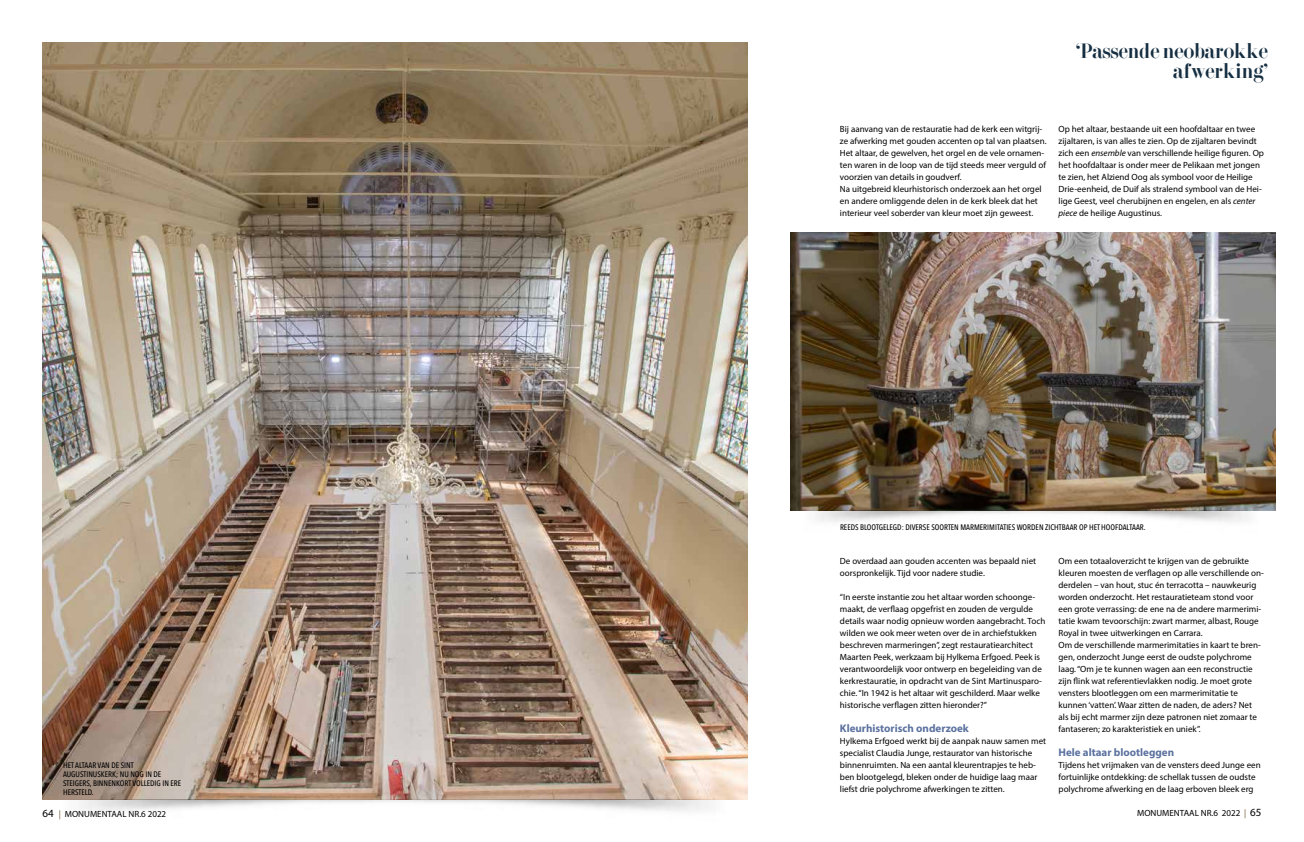
<style>
.page{position:relative;width:1304px;height:842px;background:#fff}
.page>*{position:absolute;margin:0;border:0;box-sizing:border-box;transform-origin:0 0}
.t1{font:20px/20px "Adonis";color:#152e41;text-align:right}
.t2{font:700 11px "Myriad Pro";color:#5c729f}
.t3{font:9px/12px "Myriad Pro";color:#000}
.t4{font:500 8px/9px "Avenir Next Condensed";color:#000}
.s1{font-style:italic}
.s2{font-size:11px}
.s3{color:#6e5a2e}
</style>
<div class="page">
<img style="left:43px;top:43px;width:704px;height:768px">
<img style="left:791px;top:232px;width:484px;height:278px">
<img style="left:791px;top:510px;width:482px;height:12px">
<h1 class="t1" style="left:1075px;top:41px;width:193px">‘Passende neobarokke afwerking’</h1>
<p class="t3" style="left:840px;top:123px;width:208px">Bij aanvang van de restauratie had de kerk een witgrij&shy;ze afwerking met gouden accenten op tal van plaatsen.<br>Het altaar, de gewelven, het orgel en de vele ornamen&shy;ten waren in de loop van de tijd steeds meer verguld of voorzien van details in goudverf.<br>Na uitgebreid kleurhistorisch onderzoek aan het orgel en andere omliggende delen in de kerk bleek dat het interieur veel soberder van kleur moet zijn geweest.</p>
<p class="t3" style="left:1059px;top:123px;width:207px">Op het altaar, bestaande uit een hoofdaltaar en twee zijaltaren, is van alles te zien. Op de zijaltaren bevindt zich een <span class="s1">ensemble</span> van verschillende heilige figuren. Op het hoofdaltaar is onder meer de Pelikaan met jongen te zien, het Alziend Oog als symbool voor de Heilige Drie-eenheid, de Duif als stralend symbool van de Hei&shy;lige Geest, veel cherubijnen en engelen, en als <span class="s1">center piece</span> de heilige Augustinus.</p>
<p class="t4" style="left:63px;top:760px;width:120px">HET ALTAAR VAN DE SINT<br>AUGUSTINUSKERK; NU NOG IN DE<br>STEIGERS, BINNENKORT VOLLEDIG IN ERE<br>HERSTELD.</p>
<p class="t4" style="left:840px;top:522px;width:307px">REEDS BLOOTGELEGD: DIVERSE SOORTEN MARMERIMITATIES WORDEN ZICHTBAAR OP HET HOOFDALTAAR.</p>
<p class="t3" style="left:840px;top:555px;width:198px">De overdaad aan gouden accenten was bepaald niet oorspronkelijk. Tijd voor nadere studie.</p>
<p class="t3" style="left:840px;top:591px;width:207px">“In eerste instantie zou het altaar worden schoonge&shy;maakt, de verflaag opgefrist en zouden de vergulde details waar nodig opnieuw worden aangebracht. Toch wilden we ook meer weten over de in archiefstukken beschreven marmeringen”, zegt restauratiearchitect Maarten Peek, werkzaam bij Hylkema Erfgoed. Peek is verantwoordelijk voor ontwerp en begeleiding van de kerkrestauratie, in opdracht van de Sint Martinusparo&shy;chie. “In 1942 is het altaar wit geschilderd. Maar welke historische verflagen zitten hieronder?”</p>
<p class="t2" style="left:840px;top:721px;width:130px">Kleurhistorisch onderzoek</p>
<p class="t3" style="left:840px;top:735px;width:208px">Hylkema Erfgoed werkt bij de aanpak nauw samen met specialist Claudia Junge, restaurator van historische binnenruimten. Na een aantal kleurentrapjes te heb&shy;ben blootgelegd, bleken onder de huidige laag maar liefst drie polychrome afwerkingen te zitten.</p>
<p class="t3" style="left:1059px;top:555px;width:207px">Om een totaaloverzicht te krijgen van de gebruikte kleuren moesten de verflagen op alle verschillende on&shy;derdelen – van hout, stuc én terracotta – nauwkeurig worden onderzocht. Het restauratieteam stond voor een grote verrassing: de ene na de andere marmerimi&shy;tatie kwam tevoorschijn: zwart marmer, albast, Rouge Royal in twee uitwerkingen en Carrara.<br>Om de verschillende marmerimitaties in kaart te bren&shy;gen, onderzocht Junge eerst de oudste polychrome laag. “Om je te kunnen wagen aan een reconstructie zijn flink wat referentievlakken nodig. Je moet grote vensters blootleggen om een marmerimitatie te kunnen ‘vatten’. Waar zitten de naden, de aders? Net als bij echt marmer zijn deze patronen niet zomaar te fantaseren; zo karakteristiek en uniek”.</p>
<p class="t2" style="left:1059px;top:745px;width:117px">Hele altaar blootleggen</p>
<p class="t3" style="left:1059px;top:759px;width:204px">Tijdens het vrijmaken van de vensters deed Junge een fortuinlijke ontdekking: de schellak tussen de oudste polychrome afwerking en de laag erboven bleek erg</p>
<p class="t3" style="left:43px;top:808px;width:125px"><span class="s2">64</span> <span class="s3">|</span> MONUMENTAAL NR.6 2022</p>
<p class="t3" style="left:1137px;top:807px;width:126px">MONUMENTAAL NR.6 2022 <span class="s3">|</span> <span class="s2">65</span></p>
</div>
